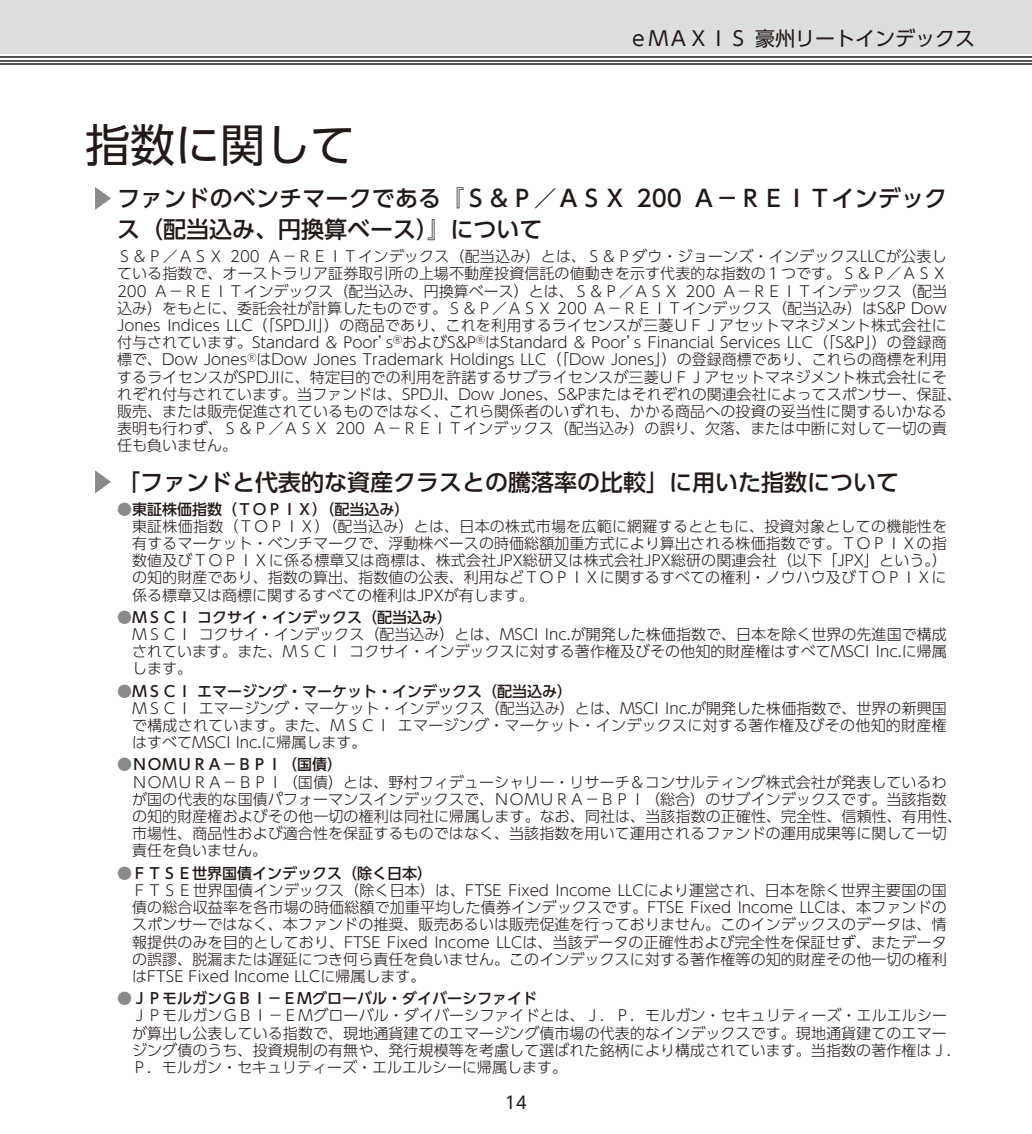
<style>
.page{position:relative;width:1032px;height:1134px;background:#fff}
.page>*{position:absolute;margin:0;border:0;box-sizing:border-box;transform-origin:0 0}
.t1{font:45px "UD Shin Go Pro";color:#231916}
.t2{font:500 23px/31px "UD Shin Go Pro";color:#231916}
.t3{font:20px "UD Shin Go Pro";color:#231916}
.t4{font:17px "UD Shin Go Pro";color:#231916}
.t5{font:300 15px/17.2px "UD Shin Go Pro";letter-spacing:.005em;color:#231916}
.s1{font-weight:500;color:#898989}
.s2{font-weight:500}
</style>
<div class="page">
<div style="left:0;top:0;width:1032px;height:54px;background:#dcdddd"></div>
<hr style="left:0;top:63px;width:1032px;height:2px;background:#545252">
<hr style="left:0;top:60px;width:1032px;height:1px;background:#545252">
<hr style="left:0;top:56px;width:1032px;height:2px;background:#545252">
<svg style="left:95px;top:187px;width:16px;height:23px"></svg>
<svg style="left:95px;top:470px;width:16px;height:23px"></svg>
<h3 class="t3" style="left:628px;top:22px;width:348px">ｅＭＡＸＩＳ 豪州リートインデックス</h3>
<h1 class="t1" style="left:85px;top:108px;width:272px">指数に関して</h1>
<h2 class="t2" style="left:117px;top:182px;width:831px">ファンドのベンチマークである『Ｓ＆Ｐ／ＡＳＸ 200 Ａ－ＲＥＩＴインデックス（配当込み、円換算ベース）』について</h2>
<p class="t5" style="left:117px;top:247px;width:846px">Ｓ＆Ｐ／ＡＳＸ 200 Ａ－ＲＥＩＴインデックス（配当込み）とは、Ｓ＆Ｐダウ・ジョーンズ・インデックスLLCが公表している指数で、オーストラリア証券取引所の上場不動産投資信託の値動きを示す代表的な指数の１つです。Ｓ＆Ｐ／ＡＳＸ200 Ａ－ＲＥＩＴインデックス（配当込み、円換算ベース）とは、Ｓ＆Ｐ／ＡＳＸ 200 Ａ－ＲＥＩＴインデックス（配当込み）をもとに、委託会社が計算したものです。Ｓ＆Ｐ／ＡＳＸ 200 Ａ－ＲＥＩＴインデックス（配当込み）はS&amp;P Dow Jones Indices LLC（「SPDJI」）の商品であり、これを利用するライセンスが三菱ＵＦＪアセットマネジメント株式会社に付与されています。Standard &amp; Poor’s<sup>Ⓡ</sup>およびS&amp;P<sup>Ⓡ</sup>はStandard &amp; Poor’s Financial Services LLC（「S&amp;P」）の登録商標で、Dow Jones<sup>Ⓡ</sup>はDow Jones Trademark Holdings LLC（「Dow Jones」）の登録商標であり、これらの商標を利用するライセンスがSPDJIに、特定目的での利用を許諾するサブライセンスが三菱ＵＦＪアセットマネジメント株式会社にそれぞれ付与されています。当ファンドは、SPDJI、Dow Jones、S&amp;Pまたはそれぞれの関連会社によってスポンサー、保証、販売、または販売促進されているものではなく、これら関係者のいずれも、かかる商品への投資の妥当性に関するいかなる表明も行わず、Ｓ＆Ｐ／ＡＳＸ 200 Ａ－ＲＥＩＴインデックス（配当込み）の誤り、欠落、または中断に対して一切の責任も負いません。</p>
<h2 class="t2" style="left:117px;top:466px;width:783px">「ファンドと代表的な資産クラスとの騰落率の比較」に用いた指数について</h2>
<p class="t5" style="left:132px;top:500px;width:816px;text-indent:-15px"><span class="s1">●</span><span class="s2">東証株価指数（ＴＯＰＩＸ）（配当込み）<br></span>東証株価指数（ＴＯＰＩＸ）（配当込み）とは、日本の株式市場を広範に網羅するとともに、投資対象としての機能性を有するマーケット・ベンチマークで、浮動株ベースの時価総額加重方式により算出される株価指数です。ＴＯＰＩＸの指数値及びＴＯＰＩＸに係る標章又は商標は、株式会社JPX総研又は株式会社JPX総研の関連会社（以下「JPX」という。）の知的財産であり、指数の算出、指数値の公表、利用などＴＯＰＩＸに関するすべての権利・ノウハウ及びＴＯＰＩＸに係る標章又は商標に関するすべての権利はJPXが有します。</p>
<p class="t5" style="left:132px;top:608px;width:816px;text-indent:-15px"><span class="s1">●</span><span class="s2">ＭＳＣＩコクサイ・インデックス（配当込み）<br></span>ＭＳＣＩ コクサイ・インデックス（配当込み）とは、MSCI Inc.が開発した株価指数で、日本を除く世界の先進国で構成されています。また、ＭＳＣＩ コクサイ・インデックスに対する著作権及びその他知的財産権はすべてMSCI Inc.に帰属します。</p>
<p class="t5" style="left:132px;top:682px;width:816px;text-indent:-15px"><span class="s1">●</span><span class="s2">ＭＳＣＩエマージング・マーケット・インデックス（配当込み）<br></span>ＭＳＣＩ エマージング・マーケット・インデックス（配当込み）とは、MSCI Inc.が開発した株価指数で、世界の新興国で構成されています。また、ＭＳＣＩ エマージング・マーケット・インデックスに対する著作権及びその他知的財産権はすべてMSCI Inc.に帰属します。</p>
<p class="t5" style="left:132px;top:756px;width:831px;text-indent:-15px"><span class="s1">●</span><span class="s2">ＮＯＭＵＲＡ－ＢＰＩ（国債）<br></span>ＮＯＭＵＲＡ－ＢＰＩ（国債）とは、野村フィデューシャリー・リサーチ＆コンサルティング株式会社が発表しているわが国の代表的な国債パフォーマンスインデックスで、ＮＯＭＵＲＡ－ＢＰＩ（総合）のサブインデックスです。当該指数の知的財産権およびその他一切の権利は同社に帰属します。なお、同社は、当該指数の正確性、完全性、信頼性、有用性、市場性、商品性および適合性を保証するものではなく、当該指数を用いて運用されるファンドの運用成果等に関して一切責任を負いません。</p>
<p class="t5" style="left:132px;top:864px;width:816px;text-indent:-15px"><span class="s1">●</span><span class="s2">ＦＴＳＥ世界国債インデックス（除く日本）<br></span>ＦＴＳＥ世界国債インデックス（除く日本）は、FTSE Fixed Income LLCにより運営され、日本を除く世界主要国の国債の総合収益率を各市場の時価総額で加重平均した債券インデックスです。FTSE Fixed Income LLCは、本ファンドのスポンサーではなく、本ファンドの推奨、販売あるいは販売促進を行っておりません。このインデックスのデータは、情報提供のみを目的としており、FTSE Fixed Income LLCは、当該データの正確性および完全性を保証せず、またデータの誤謬、脱漏または遅延につき何ら責任を負いません。このインデックスに対する著作権等の知的財産その他一切の権利はFTSE Fixed Income LLCに帰属します。</p>
<p class="t5" style="left:132px;top:989px;width:831px;text-indent:-15px"><span class="s1">●</span><span class="s2">ＪＰモルガンＧＢＩ－ＥＭグローバル・ダイバーシファイド<br></span>ＪＰモルガンＧＢＩ－ＥＭグローバル・ダイバーシファイドとは、Ｊ．Ｐ．モルガン・セキュリティーズ・エルエルシーが算出し公表している指数で、現地通貨建てのエマージング債市場の代表的なインデックスです。現地通貨建てのエマージング債のうち、投資規制の有無や、発行規模等を考慮して選ばれた銘柄により構成されています。当指数の著作権はＪ．Ｐ．モルガン・セキュリティーズ・エルエルシーに帰属します。</p>
<p class="t4" style="left:505px;top:1089px;width:24px">14</p>
</div>
